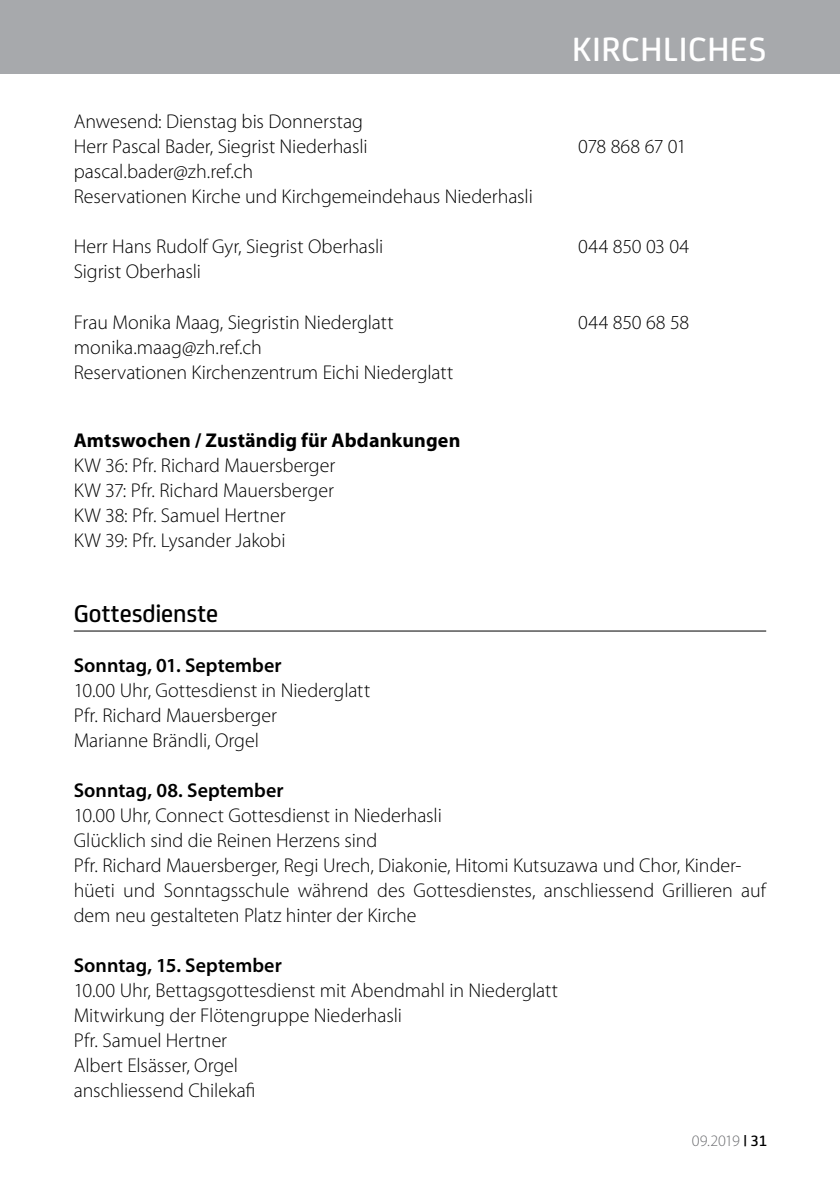
<style>
.page{position:relative;width:840px;height:1191px;background:#fff}
.page>*{position:absolute;margin:0;border:0;box-sizing:border-box;transform-origin:0 0}
.t1{font:500 36px "FS Joey";color:#fff}
.t2{font:500 26px "FS Joey";color:#000}
.t3{font:300 20px/25px "Myriad Pro";letter-spacing:-.005em;color:#000}
.t4{font:600 20px "Myriad Pro";letter-spacing:.005em;color:#000}
.t5{font:700 20px "Myriad Pro";letter-spacing:.005em;color:#000}
.t6{font:300 20px "Myriad Pro";letter-spacing:-.03em;color:#000}
.t7{font:300 16px "Myriad Pro";letter-spacing:-.025em;color:#6d6e71}
.s1{font-family:"FS Joey";font-weight:500;color:#000}
</style>
<div class="page">
<div style="left:0;top:0;width:839px;height:74px;background:#a7a9ac"></div>
<hr style="left:74px;top:630px;width:691px;height:1px;background:#000">
<p class="t3" style="left:74px;top:109px;width:295px">Anwesend: Dienstag bis Donnerstag<br>Herr Pascal Bader, Siegrist Niederhasli</p>
<h1 class="t1" style="left:572px;top:23px;width:38px">Kirchliches</h1>
<p class="t6" style="left:578px;top:135px;width:110px">078 868 67 01</p>
<p class="t3" style="left:74px;top:159px;width:460px">pascal.bader@zh.ref.ch<br>Reservationen Kirche und Kirchgemeindehaus Niederhasli</p>
<p class="t3" style="left:74px;top:234px;width:311px">Herr Hans Rudolf Gyr, Siegrist Oberhasli</p>
<p class="t3" style="left:578px;top:234px;width:112px">044 850 03 04</p>
<p class="t3" style="left:74px;top:259px;width:129px">Sigrist Oberhasli</p>
<p class="t3" style="left:74px;top:309px;width:321px">Frau Monika Maag, Siegristin Niederglatt</p>
<p class="t3" style="left:578px;top:309px;width:112px">044 850 68 58</p>
<p class="t3" style="left:74px;top:334px;width:381px">monika.maag@zh.ref.ch<br>Reservationen Kirchenzentrum Eichi Niederglatt</p>
<p class="t5" style="left:74px;top:427px;width:388px">Amtswochen / Zuständig für Abdankungen</p>
<p class="t3" style="left:74px;top:453px;width:263px">KW 36: Pfr. Richard Mauersberger<br>KW 37: Pfr. Richard Mauersberger<br>KW 38: Pfr. Samuel Hertner<br>KW 39: Pfr. Lysander Jakobi</p>
<h2 class="t2" style="left:74px;top:594px;width:146px">Gottesdienste</h2>
<p class="t4" style="left:74px;top:653px;width:209px">Sonntag, 01. September</p>
<p class="t3" style="left:74px;top:678px;width:298px">10.00 U hr, Gottesdienst in Niederglatt<br>Pfr. Richard Mauersberger<br>Marianne Brändli, Orgel</p>
<p class="t4" style="left:74px;top:778px;width:211px">Sonntag, 08. September</p>
<p class="t3" style="left:74px;top:803px;width:694px">10.00 U hr, Connect Gottesdienst in Niederhasli<br>Glücklich sind die Reinen Herzens sind<br>Pfr. Richard Mauersberger, Regi U rech, Diakonie, H itomi Kutsuzawa und Chor, Kinder&shy;hüeti und Sonntagsschule während des Gottesdienstes, anschliessend Grillieren auf dem neu gestalteten Platz hinter der Kirche</p>
<p class="t4" style="left:74px;top:953px;width:209px">Sonntag, 15. September</p>
<p class="t3" style="left:74px;top:978px;width:485px">10.00 U hr, Bettagsgottesdienst mit Abendmahl in Niederglatt Mitwirkung der Flötengruppe Niederhasli<br>Pfr. Samuel Hertner<br>Albert Elsässer, Orgel<br>anschliessend Chilekafi</p>
<p class="t7" style="left:691px;top:1131px;width:77px">09.2019 <span class="s1">| 31</span></p>
</div>
